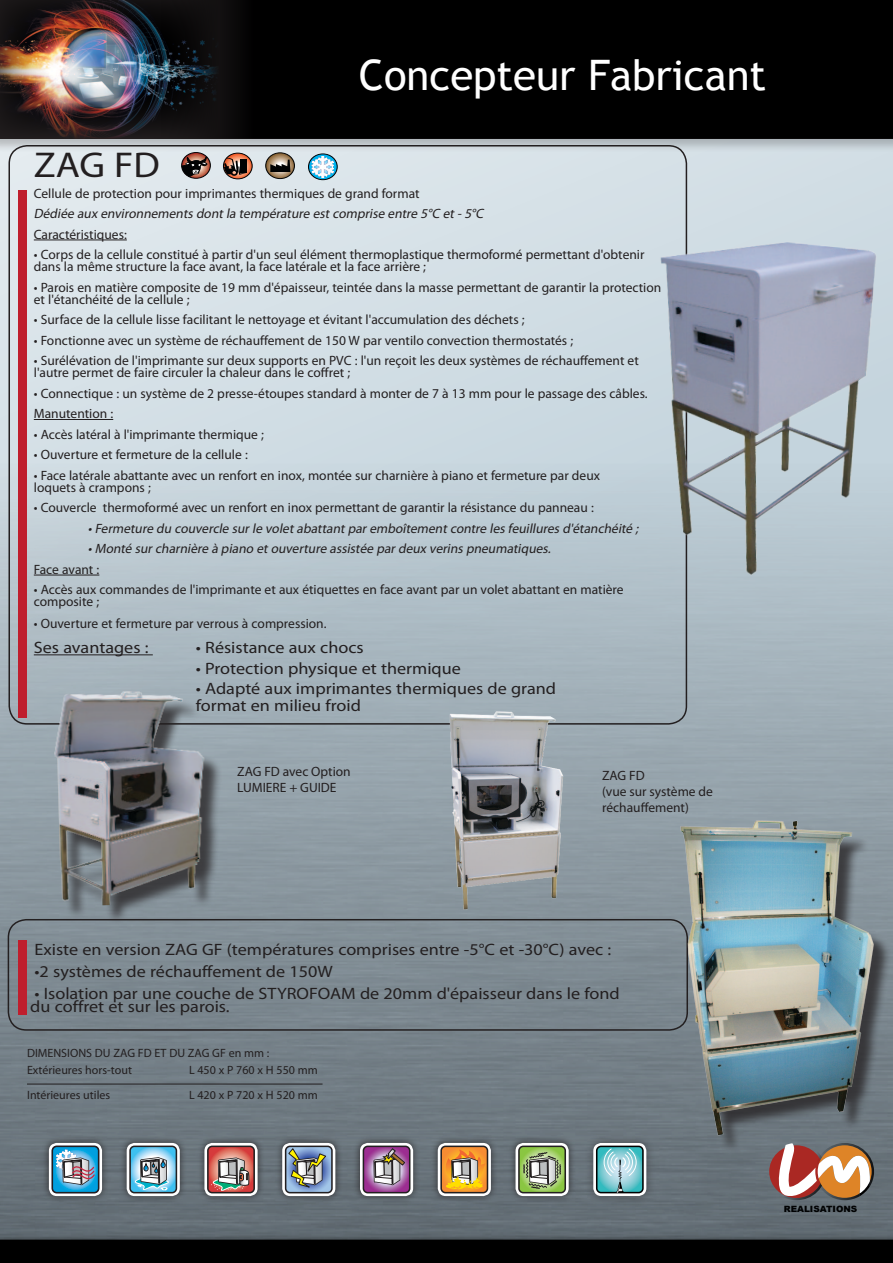
<style>
.page{position:relative;width:893px;height:1263px;background:#fff}
.page>*{position:absolute;margin:0;border:0;box-sizing:border-box;transform-origin:0 0}
.t1{font:42px "Myriad Pro";color:#fff}
.t2{font:42px "Trebuchet MS";color:#fff}
.t3{font:36px "Myriad Pro";color:#231f20;scale:1.1 1}
.t4{font:16.5px/16.5px "Myriad Pro";color:#231f20;scale:1.1 1}
.t5{font:13.5px/12px "Myriad Pro";color:#231f20}
.t6{font:italic 13.5px "Myriad Pro";color:#231f20}
.t7{font:12px/17.5px "Myriad Pro";color:#231f20}
.t8{font:900 8.7px "Arial";color:#010203}
</style>
<div class="page">
<div style="left:0;top:0;width:893px;height:1240px;background:#d5e0e7"></div>
<img style="left:0;top:463px;width:893px;height:770px">
<div style="left:0;top:0;width:893px;height:153px;background:#231f20;opacity:.25"></div>
<div style="left:0;top:1233px;width:893px;height:30px;background:#59636a"></div>
<img style="left:0;top:0;width:148px;height:139px">
<svg style="left:148px;top:0;width:745px;height:139px;background:#020203"></svg>
<div style="left:0;top:1239px;width:893px;height:24px;background:#000"></div>
<svg style="left:767px;top:1153px;width:107px;height:47px;background:#bd8d79"></svg>
<div style="left:42px;top:1135px;width:67px;height:68px;background:#231f20;opacity:.75"></div>
<div style="left:49px;top:1143px;width:53px;height:53px;background:#fff;border-radius:8px"></div>
<svg style="left:51px;top:1145px;width:49px;height:49px;background:#629bb8"></svg>
<div style="left:119px;top:1135px;width:68px;height:68px;background:#231f20;opacity:.75"></div>
<div style="left:127px;top:1143px;width:53px;height:53px;background:#fff;border-radius:8px"></div>
<svg style="left:127px;top:1145px;width:51px;height:49px;background:#85b0c2"></svg>
<div style="left:275px;top:1135px;width:67px;height:68px;background:#231f20;opacity:.75"></div>
<div style="left:282px;top:1143px;width:53px;height:53px;background:#fff;border-radius:8px"></div>
<svg style="left:284px;top:1145px;width:49px;height:49px;background:#8896a1"></svg>
<div style="left:353px;top:1135px;width:67px;height:68px;background:#231f20;opacity:.75"></div>
<div style="left:360px;top:1143px;width:53px;height:53px;background:#fff;border-radius:8px"></div>
<svg style="left:362px;top:1145px;width:49px;height:49px;background:#9a7195"></svg>
<div style="left:430px;top:1135px;width:68px;height:68px;background:#231f20;opacity:.75"></div>
<div style="left:438px;top:1143px;width:53px;height:53px;background:#fff;border-radius:8px"></div>
<svg style="left:440px;top:1145px;width:49px;height:49px;background:#ca9651"></svg>
<div style="left:508px;top:1135px;width:68px;height:68px;background:#231f20;opacity:.75"></div>
<div style="left:515px;top:1143px;width:54px;height:53px;background:#fff;border-radius:8px"></div>
<svg style="left:517px;top:1145px;width:50px;height:49px;background:#91a775"></svg>
<div style="left:584px;top:1134px;width:72px;height:71px;background:#231f20;opacity:.5"></div>
<div style="left:593px;top:1143px;width:53px;height:53px;background:#fff;border-radius:8px"></div>
<svg style="left:595px;top:1145px;width:49px;height:49px;background:#7bb6bc"></svg>
<hr style="left:34px;top:240px;width:93px;height:1px;background:#231f20">
<hr style="left:34px;top:419px;width:79px;height:1px;background:#231f20">
<hr style="left:34px;top:575px;width:65px;height:1px;background:#231f20">
<div style="left:18px;top:190px;width:8px;height:527px;background:#bf1e2d"></div>
<hr style="left:27px;top:1084px;width:296px;height:1px;background:#231f20">
<div style="left:197px;top:1135px;width:68px;height:68px;background:#231f20;opacity:.75"></div>
<div style="left:204px;top:1143px;width:54px;height:53px;background:#fff;border-radius:8px"></div>
<svg style="left:204px;top:1145px;width:52px;height:49px;background:#af7e78"></svg>
<div style="left:181px;top:152px;width:30px;height:27px;border:1px solid #010203;border-radius:50%"></div>
<svg style="left:182px;top:153px;width:28px;height:25px"></svg>
<div style="left:223px;top:153px;width:30px;height:26px;border:1px solid #010203;border-radius:50%"></div>
<svg style="left:223px;top:153px;width:29px;height:26px"></svg>
<div style="left:265px;top:152px;width:30px;height:27px;border:1px solid #010203;border-radius:50%"></div>
<svg style="left:266px;top:153px;width:28px;height:26px"></svg>
<div style="left:308px;top:153px;width:30px;height:27px;border:1px solid #010203;border-radius:50%"></div>
<svg style="left:309px;top:154px;width:28px;height:26px"></svg>
<div style="left:58px;top:695px;width:164px;height:229px;background:#231f20;opacity:.75"></div>
<img style="left:0;top:654px;width:240px;height:254px">
<img style="left:634px;top:181px;width:259px;height:403px">
<img style="left:441px;top:704px;width:142px;height:206px">
<div style="left:8px;top:919px;width:680px;height:112px;border:2px solid #231f20;border-radius:18px"></div>
<div style="left:18px;top:940px;width:8px;height:75px;background:#bf1e2d"></div>
<div style="left:684px;top:823px;width:208px;height:330px;background:#231f20;opacity:.75"></div>
<img style="left:678px;top:808px;width:202px;height:336px">
<h1 class="t2" style="left:359px;top:50px;width:409px">Concepteur Fabricant</h1>
<h1 class="t1" style="left:349px;top:49px;width:378px">Concepteur Fabricant</h1>
<h2 class="t3" style="left:34px;top:143px;width:116px">ZAG FD</h2>
<p class="t5" style="left:34px;top:187px;width:387px">Cellule de protection pour imprimantes thermiques de grand format</p>
<p class="t6" style="left:34px;top:205px;width:454px">Dédiée aux environnements dontla température estcomprise entre 5°C et-5°C</p>
<p class="t5" style="left:34px;top:228px;width:95px">Caractéristiques:</p>
<p class="t5" style="left:34px;top:248px;width:612px">• Corps de la cellule constitué à partir d'un seul élément thermoplastique thermoformé permettant d'obtenir dans la même structure la face avant, la face latérale et la face arrière ;</p>
<p class="t5" style="left:34px;top:281px;width:629px">• Parois en matière composite de 19 mm d'épaisseur, teintée dans la masse permettant de garantir la protection et l'étanchéité de la cellule ;</p>
<p class="t5" style="left:34px;top:313px;width:492px">• Surface de la cellule lisse facilitant le nettoyage et évitant l'accumulation des déchets ;</p>
<p class="t5" style="left:34px;top:334px;width:541px">• Fonctionne avec un système de réchauffement de 150 W par ventilo convection thermostatés ;</p>
<p class="t5" style="left:34px;top:354px;width:607px">• Surélévation de l'imprimante sur deux supports en PVC : l'un reçoit les deux systèmes de réchauffement et l'autre permet de faire circuler la chaleur dans le coffret ;</p>
<p class="t5" style="left:34px;top:383px;width:615px;line-height:20.5px">• Connectique : un système de 2 presse-étoupes standard à monter de 7 à 13 mm pour le passage des câbles.<br>Manutention :</p>
<p class="t5" style="left:34px;top:428px;width:232px">• Accès latéral à l'imprimante thermique ;</p>
<p class="t5" style="left:34px;top:448px;width:215px">• Ouverture et fermeture de la cellule :</p>
<p class="t5" style="left:34px;top:469px;width:568px">• Face latérale abattante avec un renfort en inox, montée sur charnière à piano et fermeture par deux loquets à crampons ;</p>
<p class="t5" style="left:34px;top:501px;width:561px">• Couvercle thermoformé avec un renfort en inox permettant de garantir la résistance du panneau :</p>
<p class="t6" style="left:88px;top:520px;width:555px">•Fermeture du couvercle surle voletabattantparemboîtementcontre les feuillures d'étanchéité ;</p>
<p class="t6" style="left:88px;top:540px;width:467px">•Monté surcharnière à piano etouverture assistée pardeux verins pneumatiques.</p>
<p class="t5" style="left:34px;top:563px;width:67px">Face avant :</p>
<p class="t5" style="left:34px;top:583px;width:591px">• Accès aux commandes de l'imprimante et aux étiquettes en face avant par un volet abattant en matière composite ;</p>
<p class="t5" style="left:34px;top:617px;width:294px">• Ouverture et fermeture par verrous à compression.</p>
<p class="t4" style="left:34px;top:639px;width:106px">Ses avantages :</p>
<p class="t4" style="left:196px;top:639px;width:154px">• Résistance aux chocs</p>
<p class="t4" style="left:196px;top:660px;width:242px">• Protection physique et thermique</p>
<p class="t4" style="left:196px;top:680px;width:329px">• Adapté aux imprimantes thermiques de grand format en milieu froid</p>
<p class="t5" style="left:237px;top:763px;width:115px;line-height:16.2px">ZAG FD avec Option<br>LUMIERE + GUIDE</p>
<p class="t5" style="left:602px;top:767px;width:112px;line-height:16.2px">ZAG FD<br>(vue sur système de réchauffement)</p>
<p class="t4" style="left:35px;top:941px;width:526px">Existe en version ZAG GF (températures comprises entre -5°C et -30°C) avec :</p>
<p class="t4" style="left:35px;top:963px;width:273px">•2 systèmes de réchauffement de 150W</p>
<p class="t4" style="left:30px;top:986px;width:537px;line-height:13.5px">• Isolation par une couche de STYROFOAM de 20mm d'épaisseur dans le fond du coffret et sur les parois.</p>
<p class="t7" style="left:27px;top:1043px;width:244px">DIMENSIONS DU ZAG FD ET DU ZAG GF en mm :<br>Extérieures hors-tout</p>
<p class="t7" style="left:189px;top:1061px;width:130px">L 450 x P 760 x H 550 mm</p>
<p class="t7" style="left:27px;top:1086px;width:85px">Intérieures utiles</p>
<p class="t7" style="left:189px;top:1086px;width:130px">L 420 x P 720 x H 520 mm</p>
<p class="t8" style="left:784px;top:1204px;width:75px">REALISATIONS</p>
</div>
